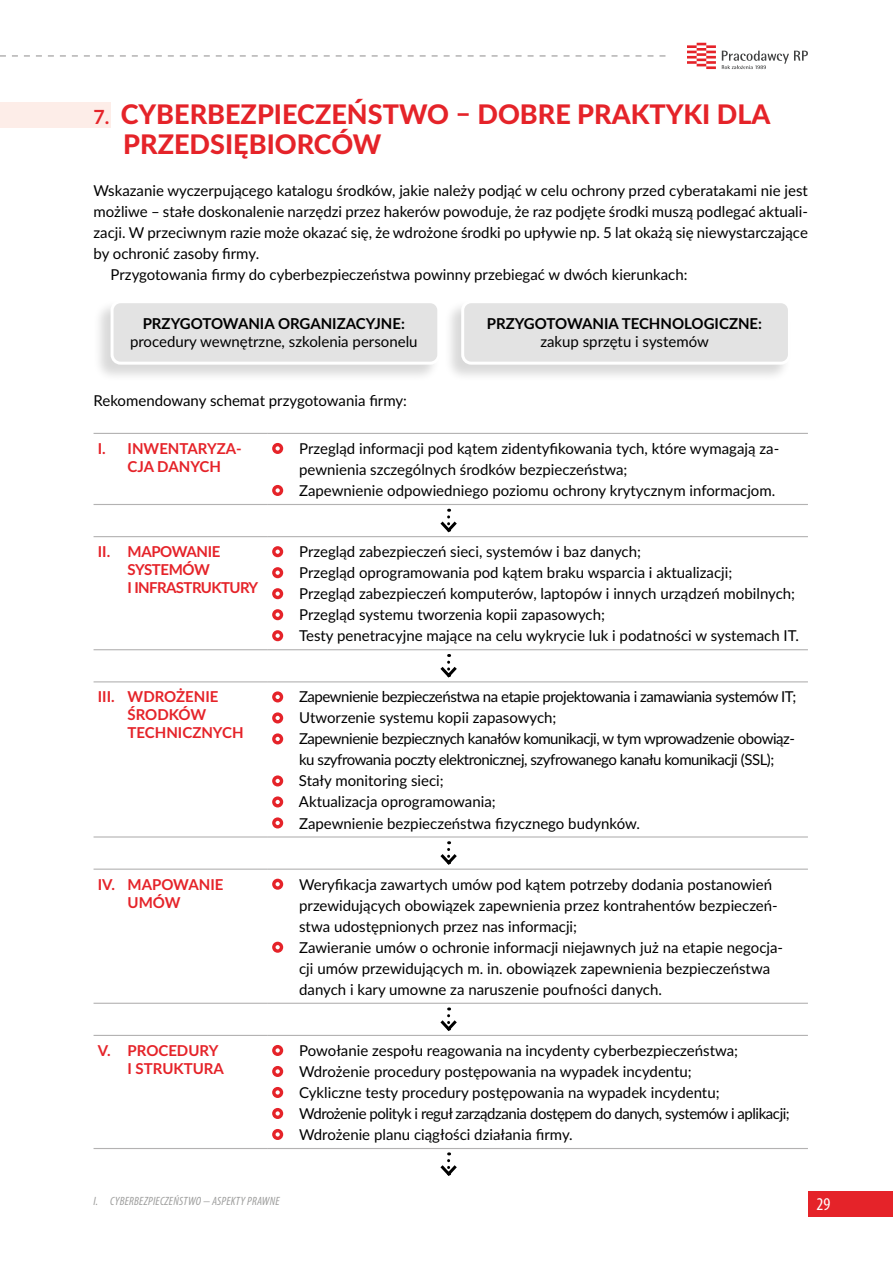
<style>
.page{position:relative;width:893px;height:1263px;background:#fff}
.page>*{position:absolute;margin:0;border:0;box-sizing:border-box;transform-origin:0 0}
.t1{font:800 27px/30px "Lato";color:#e52329}
.t2{font:condensed 18px "Myriad Pro";color:#fff}
.t3{font:15px/21px "Lato";color:#000}
.t4{font:15px/21px "Lato";letter-spacing:-.03em;color:#000}
.t5{font:700 15px/18px "Lato";color:#e52329}
.t6{font:700 15px "Lato";color:#000}
.t7{font:700 15px/18px "Lato";letter-spacing:-.04em;color:#e52329}
.t8{font:italic condensed 12px "Myriad Pro";letter-spacing:.02em;color:#9d9d9c}
.s1{font-weight:700;font-size:19.5px}
</style>
<div class="page">
<svg style="left:687px;top:43px;width:29px;height:26px"></svg>
<svg style="left:722px;top:51px;width:86px;height:18px"></svg>
<svg style="left:0;top:55px;width:665px;height:2px"></svg>
<div style="left:0;top:102px;width:111px;height:26px;background:#fdede8"></div>
<hr style="left:94px;top:433px;width:174px;height:1px;background:#b3b2b2">
<hr style="left:268px;top:433px;width:540px;height:1px;background:#b3b2b2">
<hr style="left:94px;top:504px;width:174px;height:1px;background:#b3b2b2">
<hr style="left:268px;top:504px;width:540px;height:1px;background:#b3b2b2">
<hr style="left:94px;top:536px;width:174px;height:1px;background:#b3b2b2">
<hr style="left:268px;top:536px;width:540px;height:1px;background:#b3b2b2">
<hr style="left:94px;top:649px;width:174px;height:1px;background:#b3b2b2">
<hr style="left:268px;top:649px;width:540px;height:1px;background:#b3b2b2">
<hr style="left:94px;top:681px;width:174px;height:1px;background:#b3b2b2">
<hr style="left:268px;top:681px;width:540px;height:1px;background:#b3b2b2">
<hr style="left:94px;top:836px;width:174px;height:1px;background:#b3b2b2">
<hr style="left:268px;top:836px;width:540px;height:1px;background:#b3b2b2">
<hr style="left:94px;top:868px;width:174px;height:2px;background:#b3b2b2">
<hr style="left:268px;top:868px;width:540px;height:2px;background:#b3b2b2">
<hr style="left:94px;top:1003px;width:174px;height:1px;background:#b3b2b2">
<hr style="left:268px;top:1003px;width:540px;height:1px;background:#b3b2b2">
<hr style="left:94px;top:1035px;width:174px;height:1px;background:#b3b2b2">
<hr style="left:268px;top:1035px;width:540px;height:1px;background:#b3b2b2">
<hr style="left:94px;top:1148px;width:174px;height:1px;background:#b3b2b2">
<hr style="left:268px;top:1148px;width:540px;height:1px;background:#b3b2b2">
<div style="left:272px;top:443px;width:11px;height:11px;background:#e52329;border-radius:50%"></div>
<svg style="left:276px;top:446px;width:4px;height:5px"></svg>
<div style="left:272px;top:485px;width:11px;height:11px;background:#e52329;border-radius:50%"></div>
<svg style="left:276px;top:488px;width:4px;height:5px"></svg>
<svg style="left:440px;top:509px;width:17px;height:24px"></svg>
<div style="left:272px;top:546px;width:11px;height:11px;background:#e52329;border-radius:50%"></div>
<svg style="left:276px;top:550px;width:4px;height:4px"></svg>
<div style="left:272px;top:567px;width:11px;height:11px;background:#e52329;border-radius:50%"></div>
<svg style="left:276px;top:571px;width:4px;height:4px"></svg>
<div style="left:272px;top:588px;width:11px;height:11px;background:#e52329;border-radius:50%"></div>
<svg style="left:276px;top:592px;width:4px;height:4px"></svg>
<div style="left:272px;top:609px;width:11px;height:11px;background:#e52329;border-radius:50%"></div>
<svg style="left:276px;top:613px;width:4px;height:4px"></svg>
<div style="left:272px;top:630px;width:11px;height:11px;background:#e52329;border-radius:50%"></div>
<svg style="left:276px;top:634px;width:4px;height:4px"></svg>
<svg style="left:440px;top:654px;width:17px;height:24px"></svg>
<div style="left:272px;top:691px;width:11px;height:11px;background:#e52329;border-radius:50%"></div>
<svg style="left:276px;top:695px;width:4px;height:4px"></svg>
<div style="left:272px;top:712px;width:11px;height:11px;background:#e52329;border-radius:50%"></div>
<svg style="left:276px;top:716px;width:4px;height:4px"></svg>
<div style="left:272px;top:733px;width:11px;height:11px;background:#e52329;border-radius:50%"></div>
<svg style="left:276px;top:737px;width:4px;height:4px"></svg>
<div style="left:272px;top:775px;width:11px;height:11px;background:#e52329;border-radius:50%"></div>
<svg style="left:276px;top:779px;width:4px;height:4px"></svg>
<div style="left:272px;top:796px;width:11px;height:11px;background:#e52329;border-radius:50%"></div>
<svg style="left:276px;top:800px;width:4px;height:4px"></svg>
<div style="left:272px;top:817px;width:11px;height:11px;background:#e52329;border-radius:50%"></div>
<svg style="left:276px;top:821px;width:4px;height:4px"></svg>
<svg style="left:440px;top:841px;width:17px;height:24px"></svg>
<svg style="left:272px;top:879px;width:11px;height:11px"></svg>
<svg style="left:276px;top:882px;width:4px;height:4px"></svg>
<svg style="left:272px;top:942px;width:11px;height:11px"></svg>
<svg style="left:276px;top:945px;width:4px;height:4px"></svg>
<svg style="left:440px;top:1016px;width:17px;height:15px"></svg>
<svg style="left:272px;top:1045px;width:11px;height:11px"></svg>
<svg style="left:276px;top:1048px;width:4px;height:4px"></svg>
<svg style="left:272px;top:1066px;width:11px;height:11px"></svg>
<svg style="left:276px;top:1069px;width:4px;height:4px"></svg>
<svg style="left:272px;top:1087px;width:11px;height:11px"></svg>
<svg style="left:276px;top:1090px;width:4px;height:4px"></svg>
<svg style="left:272px;top:1108px;width:11px;height:11px"></svg>
<svg style="left:276px;top:1111px;width:4px;height:4px"></svg>
<svg style="left:272px;top:1129px;width:11px;height:11px"></svg>
<svg style="left:276px;top:1132px;width:4px;height:4px"></svg>
<div style="left:93px;top:299px;width:348px;height:83px;background:#000;opacity:.15"></div>
<div style="left:112px;top:302px;width:327px;height:61px;background:#e3e3e3;border-radius:9px"></div>
<div style="left:111px;top:300px;width:329px;height:65px;border:3px solid #fff;border-radius:9px"></div>
<div style="left:443px;top:299px;width:348px;height:83px;background:#000;opacity:.15"></div>
<div style="left:463px;top:302px;width:326px;height:61px;background:#e3e3e3;border-radius:9px"></div>
<div style="left:461px;top:300px;width:330px;height:65px;border:3px solid #fff;border-radius:9px"></div>
<svg style="left:440px;top:1152px;width:17px;height:24px"></svg>
<div style="left:808px;top:1191px;width:85px;height:25px;background:#e52329"></div>
<h1 class="t1" style="left:123px;top:98px;width:649px;text-indent:-30px"><span class="s1">7.</span> CYBERBEZPIECZEŃSTWO – DOBRE PRAKTYKI DLA<br>PRZEDSIĘBIORCÓW</h1>
<p class="t3" style="left:94px;top:179px;width:716px">Wskazanie wyczerpującego katalogu środków, jakie należy podjąć w celu ochrony przed cyberatakami nie jest</p>
<p class="t3" style="left:94px;top:200px;width:716px">możliwe – stałe doskonalenie narzędzi przez hakerów powoduje, że raz podjęte środki muszą podlegać aktuali-</p>
<p class="t3" style="left:94px;top:221px;width:716px">zacji. W przeciwnym razie może okazać się, że wdrożone środki po upływie np. 5 lat okażą się niewystarczające</p>
<p class="t3" style="left:94px;top:242px;width:167px">by ochronić zasoby firmy.</p>
<p class="t3" style="left:111px;top:263px;width:578px">Przygotowania firmy do cyberbezpieczeństwa powinny przebiegać w dwóch kierunkach:</p>
<p class="t6" style="left:143px;top:313px;width:264px">PRZYGOTOWANIA ORGANIZACYJNE:</p>
<p class="t3" style="left:130px;top:331px;width:289px">procedury wewnętrzne, szkolenia personelu</p>
<p class="t6" style="left:487px;top:313px;width:277px">PRZYGOTOWANIA TECHNOLOGICZNE:</p>
<p class="t3" style="left:540px;top:331px;width:170px">zakup sprzętu i systemów</p>
<p class="t3" style="left:94px;top:389px;width:315px">Rekomendowany schemat przygotowania firmy:</p>
<p class="t5" style="left:98px;top:439px;width:146px;text-align:center">I. INWENTARYZA-<br>CJA DANYCH</p>
<p class="t3" style="left:299px;top:437px;width:482px">Przegląd informacji pod kątem zidentyfikowania tych, które wymagają za&shy;pewnienia szczególnych środków bezpieczeństwa;<br>Zapewnienie odpowiedniego poziomu ochrony krytycznym informacjom.</p>
<p class="t7" style="left:128px;top:542px;width:132px;text-indent:-30px">II. MAPOWANIE<br>SYSTEMÓW<br>I INFRASTRUKTURY</p>
<p class="t3" style="left:299px;top:541px;width:501px">Przegląd zabezpieczeń sieci, systemów i baz danych;<br>Przegląd oprogramowania pod kątem braku wsparcia i aktualizacji;<br>Przegląd zabezpieczeń komputerów, laptopów i innych urządzeń mobilnych; Przegląd systemu tworzenia kopii zapasowych;<br>Testy penetracyjne mające na celu wykrycie luk i podatności w systemach IT.</p>
<p class="t5" style="left:128px;top:687px;width:117px;text-indent:-30px">III. WDROŻENIE<br>ŚRODKÓW<br>TECHNICZNYCH</p>
<p class="t4" style="left:299px;top:686px;width:499px">Zapewnienie bezpieczeństwa na etapie projektowania i zamawiania systemów IT; Utworzenie systemu kopii zapasowych;<br>Zapewnienie bezpiecznych kanałów komunikacji, w tym wprowadzenie obowiąz&shy;ku szyfrowania poczty elektronicznej, szyfrowanego kanału komunikacji (SSL); Stały monitoring sieci;<br>Aktualizacja oprogramowania;<br>Zapewnienie bezpieczeństwa fizycznego budynków.</p>
<p class="t5" style="left:128px;top:875px;width:97px;text-indent:-30px">IV. MAPOWANIE<br>UMÓW</p>
<p class="t3" style="left:299px;top:873px;width:485px">Weryfikacja zawartych umów pod kątem potrzeby dodania postanowień przewidujących obowiązek zapewnienia przez kontrahentów bezpieczeń&shy;stwa udostępnionych przez nas informacji;<br>Zawieranie umów o ochronie informacji niejawnych już na etapie negocja&shy;cji umów przewidujących m. in. obowiązek zapewnienia bezpieczeństwa danych i kary umowne za naruszenie poufności danych.</p>
<p class="t5" style="left:128px;top:1041px;width:98px;text-indent:-30px">V. PROCEDURY<br>I STRUKTURA</p>
<p class="t3" style="left:299px;top:1039px;width:492px">Powołanie zespołu reagowania na incydenty cyberbezpieczeństwa; Wdrożenie procedury postępowania na wypadek incydentu;<br>Cykliczne testy procedury postępowania na wypadek incydentu; Wdrożenie polityk i reguł zarządzania dostępem do danych, systemów i aplikacji; Wdrożenie planu ciągłości działania firmy.</p>
<p class="t8" style="left:94px;top:1194px;width:188px">I. CYBERBEZPIECZEŃSTWO − ASPEKTY PRAWNE</p>
<p class="t2" style="left:816px;top:1193px;width:15px">29</p>
</div>
